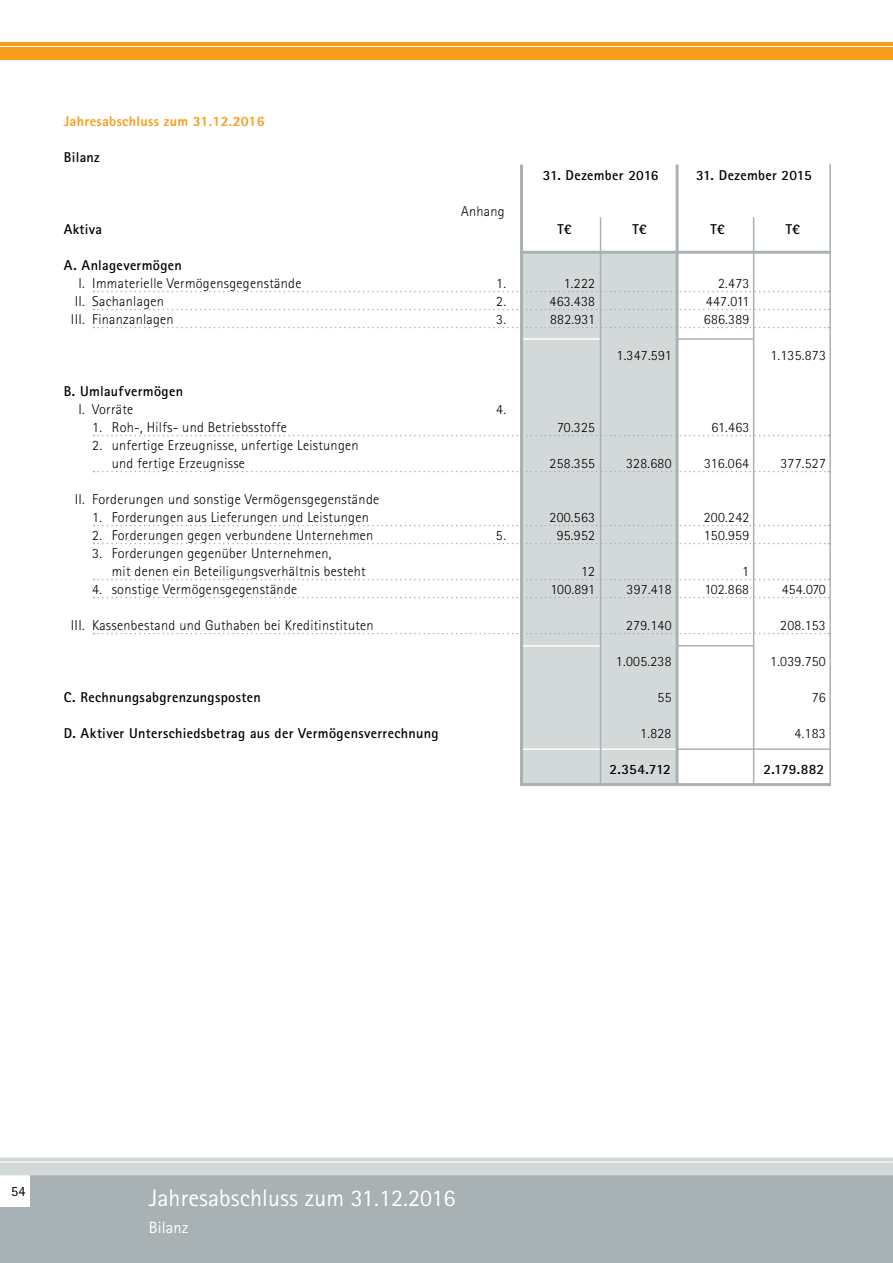
<style>
.page{position:relative;width:893px;height:1263px;background:#fff}
.page>*{position:absolute;margin:0;border:0;box-sizing:border-box;transform-origin:0 0}
.t1{font:24px "Agfa Rotis Sans Serif";letter-spacing:.005em;color:#fff}
.t2{font:16.5px "Agfa Rotis Sans Serif";letter-spacing:.005em;color:#fff}
.t3{font:300 14.25px/18px "Agfa Rotis Sans Serif";letter-spacing:.02em;color:#000}
.t4{font:700 14.25px "Agfa Rotis Sans Serif";letter-spacing:.02em;color:#000}
.t5{font:800 14.25px "Agfa Rotis Sans Serif";letter-spacing:.02em;color:#f99d1c}
.t6{font:14.25px "Agfa Rotis Sans Serif";color:#000}
</style>
<div class="page">
<div style="left:521px;top:252px;width:155px;height:533px;background:#d3d8d9"></div>
<hr style="left:521px;top:251px;width:310px;height:3px;background:#a8b1b4">
<hr style="left:523px;top:338px;width:77px;height:2px;background:#fff">
<hr style="left:829px;top:164px;width:2px;height:622px;background:#a8b1b4">
<hr style="left:677px;top:338px;width:77px;height:2px;background:#a8b1b4">
<hr style="left:522px;top:645px;width:79px;height:2px;background:#fff">
<hr style="left:677px;top:645px;width:76px;height:2px;background:#a8b1b4">
<hr style="left:753px;top:217px;width:1px;height:569px;background:#a8b1b4">
<hr style="left:521px;top:748px;width:156px;height:2px;background:#fff">
<hr style="left:677px;top:748px;width:154px;height:2px;background:#a8b1b4">
<hr style="left:520px;top:783px;width:311px;height:3px;background:#a8b1b4">
<svg style="left:93px;top:291px;width:736px;height:1px"></svg>
<svg style="left:93px;top:309px;width:736px;height:1px"></svg>
<svg style="left:93px;top:327px;width:736px;height:1px"></svg>
<svg style="left:93px;top:435px;width:736px;height:1px"></svg>
<svg style="left:93px;top:471px;width:736px;height:1px"></svg>
<svg style="left:93px;top:525px;width:736px;height:1px"></svg>
<svg style="left:93px;top:543px;width:736px;height:1px"></svg>
<svg style="left:93px;top:579px;width:736px;height:1px"></svg>
<svg style="left:93px;top:597px;width:736px;height:1px"></svg>
<svg style="left:93px;top:633px;width:736px;height:1px"></svg>
<hr style="left:520px;top:165px;width:3px;height:621px;background:#a8b1b4">
<hr style="left:600px;top:217px;width:1px;height:568px;background:#a8b1b4">
<hr style="left:676px;top:165px;width:3px;height:620px;background:#a8b1b4">
<div style="left:0;top:47px;width:893px;height:13px;background:#f99d1c"></div>
<hr style="left:0;top:42px;width:893px;height:4px;background:#f99d1c">
<div style="left:0;top:1173px;width:893px;height:90px;background:#a8b1b4"></div>
<div style="left:0;top:1175px;width:30px;height:31px;background:#fff"></div>
<svg style="left:0;top:1158px;width:893px;height:17px;background:#d5dadb"></svg>
<p class="t5" style="left:64px;top:112px;width:202px">Jahresabschluss zum 31.12.2016</p>
<p class="t4" style="left:64px;top:148px;width:37px">Bilanz</p>
<p class="t3" style="left:461px;top:202px;width:45px">Anhang</p>
<p class="t4" style="left:543px;top:166px;width:117px">31. Dezember 2016</p>
<p class="t4" style="left:696px;top:166px;width:117px">31. Dezember 2015</p>
<p class="t4" style="left:64px;top:220px;width:40px">Aktiva</p>
<p class="t4" style="left:558px;top:220px;width:16px">T€</p>
<p class="t4" style="left:633px;top:220px;width:16px">T€</p>
<p class="t4" style="left:711px;top:220px;width:16px">T€</p>
<p class="t4" style="left:786px;top:220px;width:16px">T€</p>
<p class="t4" style="left:64px;top:256px;width:120px">A. Anlagevermögen</p>
<p class="t3" style="left:78px;top:274px;width:224px">I. Immaterielle Vermögensgegenstände</p>
<p class="t3" style="left:496px;top:274px;width:11px">1.</p>
<p class="t3" style="left:564px;top:274px;width:33px">1.222</p>
<p class="t3" style="left:718px;top:274px;width:33px">2.473</p>
<p class="t3" style="left:75px;top:292px;width:91px">II. Sachanlagen</p>
<p class="t3" style="left:496px;top:292px;width:11px">2.</p>
<p class="t3" style="left:550px;top:292px;width:47px">463.438</p>
<p class="t3" style="left:706px;top:292px;width:45px">447.011</p>
<p class="t3" style="left:71px;top:310px;width:104px">III. Finanzanlagen</p>
<p class="t3" style="left:496px;top:310px;width:11px">3.</p>
<p class="t3" style="left:550px;top:310px;width:46px">882.931</p>
<p class="t3" style="left:704px;top:310px;width:47px">686.389</p>
<p class="t3" style="left:617px;top:346px;width:57px">1.347.591</p>
<p class="t3" style="left:770px;top:346px;width:57px">1.135.873</p>
<p class="t4" style="left:64px;top:382px;width:121px">B. Umlaufvermögen</p>
<p class="t3" style="left:78px;top:400px;width:56px">I. Vorräte</p>
<p class="t3" style="left:496px;top:400px;width:11px">4.</p>
<p class="t3" style="left:92px;top:418px;width:196px">1. Roh-, Hilfs- und Betriebsstoffe</p>
<p class="t3" style="left:557px;top:418px;width:39px">70.325</p>
<p class="t3" style="left:711px;top:418px;width:39px">61.463</p>
<p class="t3" style="left:112px;top:436px;width:248px;text-indent:-19px">2. unfertige Erzeugnisse, unfertige Leistungen und fertige Erzeugnisse</p>
<p class="t3" style="left:550px;top:454px;width:47px">258.355</p>
<p class="t3" style="left:626px;top:454px;width:47px">328.680</p>
<p class="t3" style="left:704px;top:454px;width:46px">316.064</p>
<p class="t3" style="left:780px;top:454px;width:47px">377.527</p>
<p class="t3" style="left:75px;top:490px;width:306px">II. Forderungen und sonstige Vermögensgegenstände</p>
<p class="t3" style="left:92px;top:508px;width:278px">1. Forderungen aus Lieferungen und Leistungen</p>
<p class="t3" style="left:550px;top:508px;width:47px">200.563</p>
<p class="t3" style="left:704px;top:508px;width:47px">200.242</p>
<p class="t3" style="left:92px;top:526px;width:283px">2. Forderungen gegen verbundene Unternehmen</p>
<p class="t3" style="left:496px;top:526px;width:12px">5.</p>
<p class="t3" style="left:557px;top:526px;width:40px">95.952</p>
<p class="t3" style="left:704px;top:526px;width:47px">150.959</p>
<p class="t3" style="left:112px;top:544px;width:255px;text-indent:-19px">3. Forderungen gegenüber Unternehmen,<br>mit denen ein Beteiligungsverhältnis besteht</p>
<p class="t3" style="left:581px;top:562px;width:15px">12</p>
<p class="t3" style="left:742px;top:562px;width:8px">1</p>
<p class="t3" style="left:92px;top:580px;width:207px">4. sonstige Vermögensgegenstände</p>
<p class="t3" style="left:551px;top:580px;width:46px">100.891</p>
<p class="t3" style="left:627px;top:580px;width:46px">397.418</p>
<p class="t3" style="left:704px;top:580px;width:46px">102.868</p>
<p class="t3" style="left:782px;top:580px;width:46px">454.070</p>
<p class="t3" style="left:71px;top:616px;width:304px">III. Kassenbestand und Guthaben bei Kreditinstituten</p>
<p class="t3" style="left:626px;top:616px;width:47px">279.140</p>
<p class="t3" style="left:780px;top:616px;width:47px">208.153</p>
<p class="t3" style="left:616px;top:652px;width:57px">1.005.238</p>
<p class="t3" style="left:770px;top:652px;width:57px">1.039.750</p>
<p class="t4" style="left:64px;top:688px;width:199px">C. Rechnungsabgrenzungsposten</p>
<p class="t3" style="left:657px;top:688px;width:15px">55</p>
<p class="t3" style="left:812px;top:688px;width:15px">76</p>
<p class="t4" style="left:64px;top:724px;width:376px">D. Aktiver Unterschiedsbetrag aus der Vermögensverrechnung</p>
<p class="t3" style="left:640px;top:724px;width:33px">1.828</p>
<p class="t3" style="left:795px;top:724px;width:33px">4.183</p>
<p class="t4" style="left:609px;top:760px;width:63px">2.354.712</p>
<p class="t4" style="left:763px;top:760px;width:62px">2.179.882</p>
<p class="t6" style="left:11px;top:1182px;width:16px">54</p>
<h1 class="t1" style="left:149px;top:1183px;width:308px">Jahresabschluss zum 31.12.2016</h1>
<p class="t2" style="left:149px;top:1217px;width:41px">Bilanz</p>
</div>
